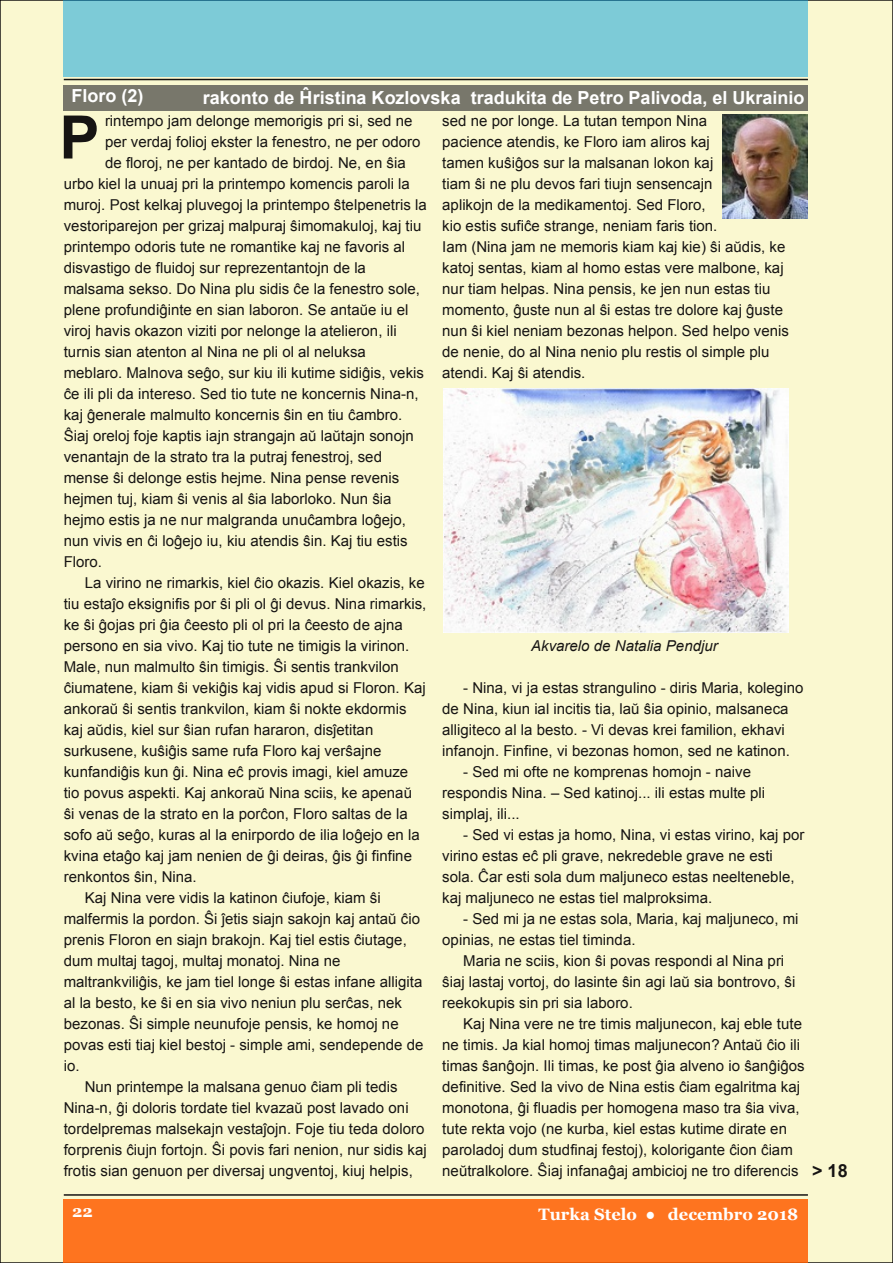
<style>
.page{position:relative;width:893px;height:1263px;background:#faf8d0}
.page>*{position:absolute;margin:0;border:0;box-sizing:border-box;transform-origin:0 0}
.t1{font:700 60px "Arial";color:#161413}
.t2{font:700 18px "Arial";color:#fff}
.t3{font:700 18px "Arial";color:#161413}
.t4{font:700 16.5px "Georgia";color:#fff}
.t5{font:15px/21px "Arial";letter-spacing:.005em;color:#161413}
.t6{font:italic 15px "Arial";letter-spacing:.005em;color:#161413}
</style>
<div class="page">
<div style="left:64px;top:1199px;width:744px;height:64px;background:#fe741f"></div>
<hr style="left:64px;top:1194px;width:744px;height:2px;background:#161413">
<div style="left:64px;top:0;width:744px;height:77px;background:#7dcbd7"></div>
<hr style="left:64px;top:79px;width:744px;height:1px;background:#161413">
<div style="left:64px;top:85px;width:744px;height:26px;background:#78776b"></div>
<img style="left:723px;top:115px;width:85px;height:104px">
<img style="left:443px;top:388px;width:345px;height:244px">
<p class="t2" style="left:72px;top:86px;width:73px">Floro (2)</p>
<p class="t2" style="left:203px;top:88px;width:603px">rakonto de Ĥristina Kozlovska tradukita de Petro Palivoda, el Ukrainio</p>
<p class="t5" style="left:105px;top:110px;width:309px">rintempo jam delonge memorigis pri si, sed ne</p>
<p class="t5" style="left:105px;top:131px;width:317px">per verdaj folioj ekster la fenestro, ne per odoro</p>
<p class="t5" style="left:105px;top:152px;width:302px">de floroj, ne per kantado de birdoj. Ne, en ŝia</p>
<p class="t5" style="left:64px;top:173px;width:348px">urbo kiel la unuaj pri la printempo komencis paroli la</p>
<p class="t5" style="left:64px;top:194px;width:364px">muroj. Post kelkaj pluvegoj la printempo ŝtelpenetris la</p>
<p class="t5" style="left:64px;top:215px;width:359px">vestoriparejon per grizaj malpuraj ŝimomakuloj, kaj tiu</p>
<p class="t5" style="left:64px;top:236px;width:343px">printempo odoris tute ne romantike kaj ne favoris al</p>
<p class="t5" style="left:64px;top:257px;width:304px">disvastigo de fluidoj sur reprezentantojn de la</p>
<p class="t5" style="left:64px;top:278px;width:358px">malsama sekso. Do Nina plu sidis ĉe la fenestro sole,</p>
<p class="t5" style="left:64px;top:299px;width:346px">plene profundiĝinte en sian laboron. Se antaŭe iu el</p>
<p class="t5" style="left:64px;top:320px;width:334px">viroj havis okazon viziti por nelonge la atelieron, ili</p>
<p class="t5" style="left:64px;top:341px;width:304px">turnis sian atenton al Nina ne pli ol al neluksa</p>
<p class="t5" style="left:64px;top:362px;width:362px">meblaro. Malnova seĝo, sur kiu ili kutime sidiĝis, vekis</p>
<p class="t5" style="left:64px;top:383px;width:356px">ĉe ili pli da intereso. Sed tio tute ne koncernis Nina-n,</p>
<p class="t5" style="left:64px;top:404px;width:340px">kaj ĝenerale malmulto koncernis ŝin en tiu ĉambro.</p>
<p class="t5" style="left:64px;top:425px;width:351px">Ŝiaj oreloj foje kaptis iajn strangajn aŭ laŭtajn sonojn</p>
<p class="t5" style="left:64px;top:446px;width:320px">venantajn de la strato tra la putraj fenestroj, sed</p>
<p class="t5" style="left:64px;top:467px;width:337px">mense ŝi delonge estis hejme. Nina pense revenis</p>
<p class="t5" style="left:64px;top:488px;width:329px">hejmen tuj, kiam ŝi venis al ŝia laborloko. Nun ŝia</p>
<p class="t5" style="left:64px;top:509px;width:344px">hejmo estis ja ne nur malgranda unuĉambra loĝejo,</p>
<p class="t5" style="left:64px;top:530px;width:345px">nun vivis en ĉi loĝejo iu, kiu atendis ŝin. Kaj tiu estis</p>
<p class="t5" style="left:64px;top:551px;width:40px">Floro.</p>
<p class="t5" style="left:85px;top:572px;width:341px">La virino ne rimarkis, kiel ĉio okazis. Kiel okazis, ke</p>
<p class="t5" style="left:64px;top:593px;width:364px">tiu estaĵo eksignifis por ŝi pli ol ĝi devus. Nina rimarkis,</p>
<p class="t5" style="left:64px;top:614px;width:340px">ke ŝi ĝojas pri ĝia ĉeesto pli ol pri la ĉeesto de ajna</p>
<p class="t5" style="left:64px;top:635px;width:347px">persono en sia vivo. Kaj tio tute ne timigis la virinon.</p>
<p class="t5" style="left:64px;top:656px;width:337px">Male, nun malmulto ŝin timigis. Ŝi sentis trankvilon</p>
<p class="t5" style="left:64px;top:677px;width:363px">ĉiumatene, kiam ŝi vekiĝis kaj vidis apud si Floron. Kaj</p>
<p class="t5" style="left:64px;top:698px;width:344px">ankoraŭ ŝi sentis trankvilon, kiam ŝi nokte ekdormis</p>
<p class="t5" style="left:64px;top:719px;width:311px">kaj aŭdis, kiel sur ŝian rufan hararon, disĵetitan</p>
<p class="t5" style="left:64px;top:740px;width:319px">surkusene, kuŝiĝis same rufa Floro kaj verŝajne</p>
<p class="t5" style="left:64px;top:761px;width:346px">kunfandiĝis kun ĝi. Nina eĉ provis imagi, kiel amuze</p>
<p class="t5" style="left:64px;top:782px;width:350px">tio povus aspekti. Kaj ankoraŭ Nina sciis, ke apenaŭ</p>
<p class="t5" style="left:64px;top:803px;width:346px">ŝi venas de la strato en la porĉon, Floro saltas de la</p>
<p class="t5" style="left:64px;top:824px;width:357px">sofo aŭ seĝo, kuras al la enirpordo de ilia loĝejo en la</p>
<p class="t5" style="left:64px;top:845px;width:350px">kvina etaĝo kaj jam nenien de ĝi deiras, ĝis ĝi finfine</p>
<p class="t5" style="left:64px;top:866px;width:135px">renkontos ŝin, Nina.</p>
<p class="t5" style="left:85px;top:887px;width:297px">Kaj Nina vere vidis la katinon ĉiufoje, kiam ŝi</p>
<p class="t5" style="left:64px;top:908px;width:358px">malfermis la pordon. Ŝi ĵetis siajn sakojn kaj antaŭ ĉio</p>
<p class="t5" style="left:64px;top:929px;width:345px">prenis Floron en siajn brakojn. Kaj tiel estis ĉiutage,</p>
<p class="t5" style="left:64px;top:950px;width:278px">dum multaj tagoj, multaj monatoj. Nina ne</p>
<p class="t5" style="left:64px;top:971px;width:360px">maltrankviliĝis, ke jam tiel longe ŝi estas infane alligita</p>
<p class="t5" style="left:64px;top:992px;width:340px">al la besto, ke ŝi en sia vivo neniun plu serĉas, nek</p>
<p class="t5" style="left:64px;top:1013px;width:336px">bezonas. Ŝi simple neunufoje pensis, ke homoj ne</p>
<p class="t5" style="left:64px;top:1034px;width:361px">povas esti tiaj kiel bestoj - simple ami, sendepende de</p>
<p class="t5" style="left:64px;top:1055px;width:17px">io.</p>
<p class="t5" style="left:85px;top:1076px;width:314px">Nun printempe la malsana genuo ĉiam pli tedis</p>
<p class="t5" style="left:64px;top:1097px;width:346px">Nina-n, ĝi doloris tordate tiel kvazaŭ post lavado oni</p>
<p class="t5" style="left:64px;top:1118px;width:362px">tordelpremas malsekajn vestaĵojn. Foje tiu teda doloro</p>
<p class="t5" style="left:64px;top:1139px;width:365px">forprenis ĉiujn fortojn. Ŝi povis fari nenion, nur sidis kaj</p>
<p class="t5" style="left:64px;top:1160px;width:351px">frotis sian genuon per diversaj ungventoj, kiuj helpis,</p>
<p class="t5" style="left:442px;top:110px;width:348px">sed ne por longe. La tutan tempon Nina<br>pacience atendis, ke Floro iam aliros kaj<br>tamen kuŝiĝos sur la malsanan lokon kaj<br>tiam ŝi ne plu devos fari tiujn sensencajn<br>aplikojn de la medikamentoj. Sed Floro,<br>kio estis sufiĉe strange, neniam faris tion.<br>Iam (Nina jam ne memoris kiam kaj kie) ŝi aŭdis, ke katoj sentas, kiam al homo estas vere malbone, kaj nur tiam helpas. Nina pensis, ke jen nun estas tiu momento, ĝuste nun al ŝi estas tre dolore kaj ĝuste nun ŝi kiel neniam bezonas helpon. Sed helpo venis de nenie, do al Nina nenio plu restis ol simple plu atendi. Kaj ŝi atendis.</p>
<h1 class="t1" style="left:59px;top:104px;width:41px">P</h1>
<p class="t6" style="left:531px;top:637px;width:188px">Akvarelo de Natalia Pendjur</p>
<p class="t5" style="left:442px;top:677px;width:363px;text-indent:21px">- Nina, vi ja estas strangulino - diris Maria, kolegino de Nina, kiun ial incitis tia, laŭ ŝia opinio, malsaneca alligiteco al la besto. - Vi devas krei familion, ekhavi infanojn. Finfine, vi bezonas homon, sed ne katinon.</p>
<p class="t5" style="left:442px;top:761px;width:324px;text-indent:21px">- Sed mi ofte ne komprenas homojn - naive respondis Nina. – Sed katinoj... ili estas multe pli simplaj, ili...</p>
<p class="t5" style="left:442px;top:824px;width:364px;text-indent:21px">- Sed vi estas ja homo, Nina, vi estas virino, kaj por virino estas eĉ pli grave, nekredeble grave ne esti sola. Ĉar esti sola dum maljuneco estas neelteneble, kaj maljuneco ne estas tiel malproksima.</p>
<p class="t5" style="left:442px;top:908px;width:358px;text-indent:21px">- Sed mi ja ne estas sola, Maria, kaj maljuneco, mi opinias, ne estas tiel timinda.</p>
<p class="t5" style="left:442px;top:950px;width:355px;text-indent:21px">Maria ne sciis, kion ŝi povas respondi al Nina pri ŝiaj lastaj vortoj, do lasinte ŝin agi laŭ sia bontrovo, ŝi reekokupis sin pri sia laboro.</p>
<p class="t5" style="left:442px;top:1013px;width:364px;text-indent:21px">Kaj Nina vere ne tre timis maljunecon, kaj eble tute ne timis. Ja kial homoj timas maljunecon? Antaŭ ĉio ili timas ŝanĝojn. Ili timas, ke post ĝia alveno io ŝanĝiĝos definitive. Sed la vivo de Nina estis ĉiam egalritma kaj monotona, ĝi fluadis per homogena maso tra ŝia viva, tute rekta vojo (ne kurba, kiel estas kutime dirate en paroladoj dum studfinaj festoj), kolorigante ĉion ĉiam neŭtralkolore. Ŝiaj infanaĝaj ambicioj ne tro diferencis</p>
<p class="t3" style="left:812px;top:1161px;width:37px">&gt; 18</p>
<p class="t4" style="left:72px;top:1201px;width:22px">22</p>
<p class="t4" style="left:539px;top:1204px;width:261px">Turka Stelo ● decembro 2018</p>
</div>
